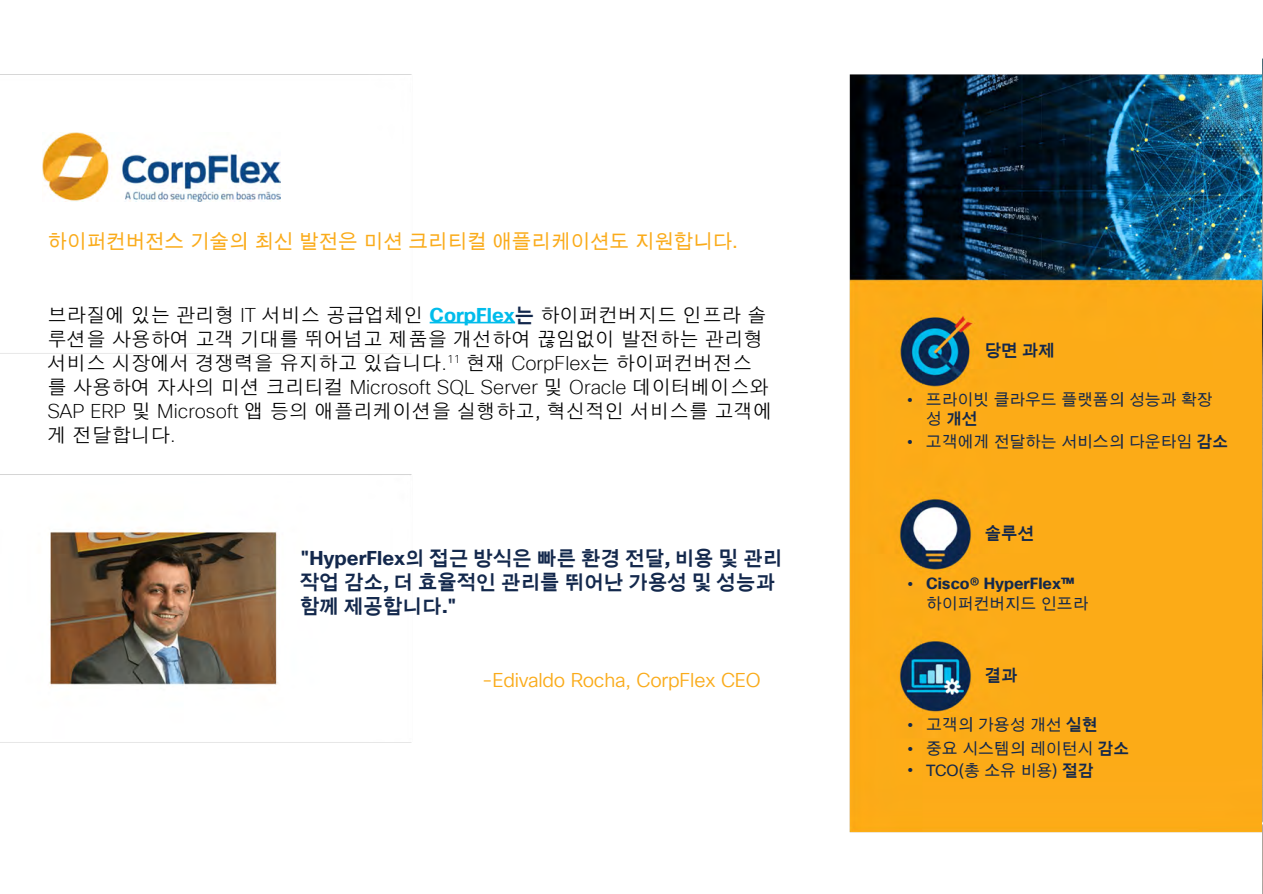
<style>
.page{position:relative;width:1263px;height:894px;background:#fff}
.page>*{position:absolute;margin:0;border:0;box-sizing:border-box;transform-origin:0 0}
.t1{font:19.5px/24px "Cisco Sans KOR Light";color:#000}
.t2{font:19.5px/24px "Cisco Sans KOR Bold";color:#13284c}
.t3{font:19.5px "Cisco Sans KOR";color:#faab1a}
.t4{font:19.5px "Cisco Sans TT Light";letter-spacing:-.01em;color:#faab1a}
.t5{font:16.5px "Cisco Sans KOR Bold";color:#13284c}
.t6{font:15.75px/18.9px "Cisco Sans KOR";color:#13284c}
.t7{font:700 15.75px "Cisco Sans TT";color:#13284c}
.t8{font:15.75px "Cisco Sans TT";color:#13284c}
.s1{font-family:"Cisco Sans TT";font-weight:200}
.s2{font-family:"Cisco Sans TT";font-weight:700;color:#01bceb}
.s3{font-family:"Cisco Sans KOR Bold";color:#13284c}
.s4{font-family:"Cisco Sans TT";font-weight:700}
.s5{font-family:"Cisco Sans KOR Bold"}
.s6{font-family:"Cisco Sans KOR"}
</style>
<div class="page">
<img style="left:0;top:58px;width:1263px;height:835px">
<hr style="left:429px;top:321px;width:86px;height:2px;background:#01bceb">
<img style="left:43px;top:133px;width:238px;height:68px">
<p class="t3" style="left:47px;top:227px;width:692px">하이퍼컨버전스 기술의 최신 발전은 미션 크리티컬 애플리케이션도 지원합니다.</p>
<p class="t1" style="left:47px;top:302px;width:727px">브라질에 있는 관리형 <span class="s1">IT</span> 서비스 공급업체인 <span class="s2">CorpFlex</span><span class="s3">는</span> 하이퍼컨버지드 인프라 솔 루션을 사용하여 고객 기대를 뛰어넘고 제품을 개선하여 끊임없이 발전하는 관리형 서비스 시장에서 경쟁력을 유지하고 있습니다<span class="s1">.</span><sup>11</sup> 현재 <span class="s1">CorpFlex</span>는 하이퍼컨버전스 를 사용하여 자사의 미션 크리티컬 <span class="s1">Microsoft SQL Server</span> 및 <span class="s1">Oracle</span> 데이터베이스와 <span class="s1">SAP ERP</span> 및 <span class="s1">Microsoft</span> 앱 등의 애플리케이션을 실행하고, 혁신적인 서비스를 고객에 게 전달합니다<span class="s1">.</span></p>
<p class="t2" style="left:300px;top:546px;width:484px"><span class="s4">"HyperFlex</span>의 접근 방식은 빠른 환경 전달<span class="s4">,</span> 비용 및 관리 작업 감소<span class="s4">,</span> 더 효율적인 관리를 뛰어난 가용성 및 성능과 함께 제공합니다<span class="s4">."</span></p>
<p class="t4" style="left:482px;top:667px;width:280px">-Edivaldo Rocha, CorpFlex CEO</p>
<p class="t5" style="left:985px;top:339px;width:72px">당면 과제</p>
<p class="t6" style="left:926px;top:390px;width:288px;text-indent:-18px"><sup>●</sup> 프라이빗 클라우드 플랫폼의 성능과 확장 성 <span class="s5">개선</span></p>
<p class="t6" style="left:908px;top:432px;width:322px"><sup>●</sup> 고객에게 전달하는 서비스의 다운타임 <span class="s5">감소</span></p>
<p class="t5" style="left:985px;top:522px;width:51px">솔루션</p>
<p class="t7" style="left:908px;top:572px;width:168px"><sup>●</sup> Cisco® HyperFlex™</p>
<p class="t6" style="left:926px;top:593px;width:164px">하이퍼컨버지드 인프라</p>
<p class="t5" style="left:985px;top:663px;width:34px">결과</p>
<p class="t6" style="left:908px;top:715px;width:191px"><sup>●</sup> 고객의 가용성 개선 <span class="s5">실현</span></p>
<p class="t6" style="left:908px;top:738px;width:223px"><sup>●</sup> 중요 시스템의 레이턴시 <span class="s5">감소</span></p>
<p class="t8" style="left:908px;top:759px;width:187px"><sup>●</sup> TCO(<span class="s6">총 소유 비용</span>) <span class="s5">절감</span></p>
</div>
